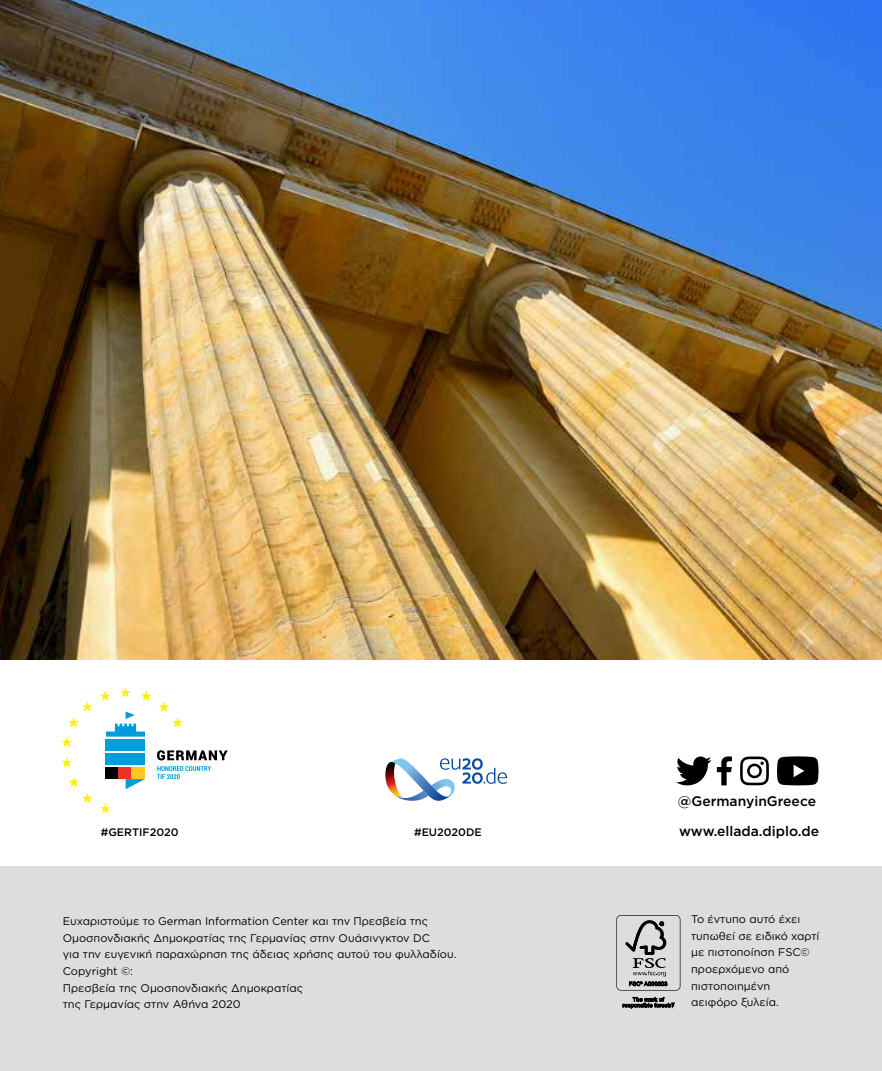
<style>
.page{position:relative;width:882px;height:1071px;background:#fff}
.page>*{position:absolute;margin:0;border:0;box-sizing:border-box;transform-origin:0 0}
.t1{font:500 13.83px/30.1px "Gotham Greek";color:#000}
.t2{font:11.03px/16.6px "Gotham Greek";color:#000}
.t3{font:500 10.85px "Gotham Greek";color:#000}
</style>
<div class="page">
<div style="left:0;top:866px;width:882px;height:205px;background:#dcddde"></div>
<svg style="left:157px;top:750px;width:71px;height:10px"></svg>
<svg style="left:157px;top:766px;width:54px;height:13px"></svg>
<svg style="left:159px;top:702px;width:24px;height:26px"></svg>
<svg style="left:141px;top:691px;width:11px;height:10px"></svg>
<svg style="left:120px;top:689px;width:11px;height:8px"></svg>
<svg style="left:100px;top:691px;width:11px;height:10px"></svg>
<svg style="left:82px;top:701px;width:11px;height:10px"></svg>
<svg style="left:69px;top:717px;width:10px;height:10px"></svg>
<svg style="left:63px;top:737px;width:9px;height:10px"></svg>
<svg style="left:63px;top:757px;width:9px;height:11px"></svg>
<svg style="left:69px;top:777px;width:10px;height:10px"></svg>
<svg style="left:82px;top:793px;width:11px;height:10px"></svg>
<svg style="left:100px;top:803px;width:11px;height:10px"></svg>
<div style="left:106px;top:754px;width:39px;height:11px;background:#009ddc"></div>
<div style="left:106px;top:739px;width:39px;height:12px;background:#009ddc"></div>
<svg style="left:126px;top:779px;width:19px;height:10px"></svg>
<div style="left:106px;top:768px;width:13px;height:11px;background:#000"></div>
<div style="left:119px;top:768px;width:13px;height:11px;background:#ee3124"></div>
<div style="left:132px;top:768px;width:13px;height:11px;background:#ffc425"></div>
<svg style="left:106px;top:711px;width:39px;height:26px"></svg>
<svg style="left:385px;top:758px;width:122px;height:43px"></svg>
<svg style="left:616px;top:915px;width:64px;height:76px"></svg>
<svg style="left:623px;top:997px;width:52px;height:11px"></svg>
<svg style="left:740px;top:757px;width:29px;height:28px"></svg>
<svg style="left:676px;top:756px;width:56px;height:29px"></svg>
<svg style="left:777px;top:756px;width:42px;height:29px"></svg>
<img style="left:0;top:0;width:882px;height:659px">
<p class="t3" style="left:101px;top:826px;width:79px">#GERTIF2020</p>
<p class="t3" style="left:414px;top:826px;width:69px">#EU2020DE</p>
<p class="t2" style="left:63px;top:913px;width:395px">Ευχαριστούμε το German Information Center και την Πρεσβεία της Ομοσπονδιακής Δημοκρατίας της Γερμανίας στην Ουάσινγκτον DC<br>για την ευγενική παραχώρηση της άδειας χρήσης αυτού του φυλλαδίου.<br>Copyright ©:<br>Πρεσβεία της Ομοσπονδιακής Δημοκρατίας<br>της Γερμανίας στην Αθήνα 2020</p>
<p class="t1" style="left:678px;top:785px;width:143px">@GermanyinGreece www.ellada.diplo.de</p>
<p class="t2" style="left:691px;top:911px;width:130px">To έντυπο αυτό έχει τυπωθεί σε ειδικό χαρτί με πιστοποίηση FSC© προερχόμενο από πιστοποιημένη αειφόρο ξυλεία.</p>
</div>
